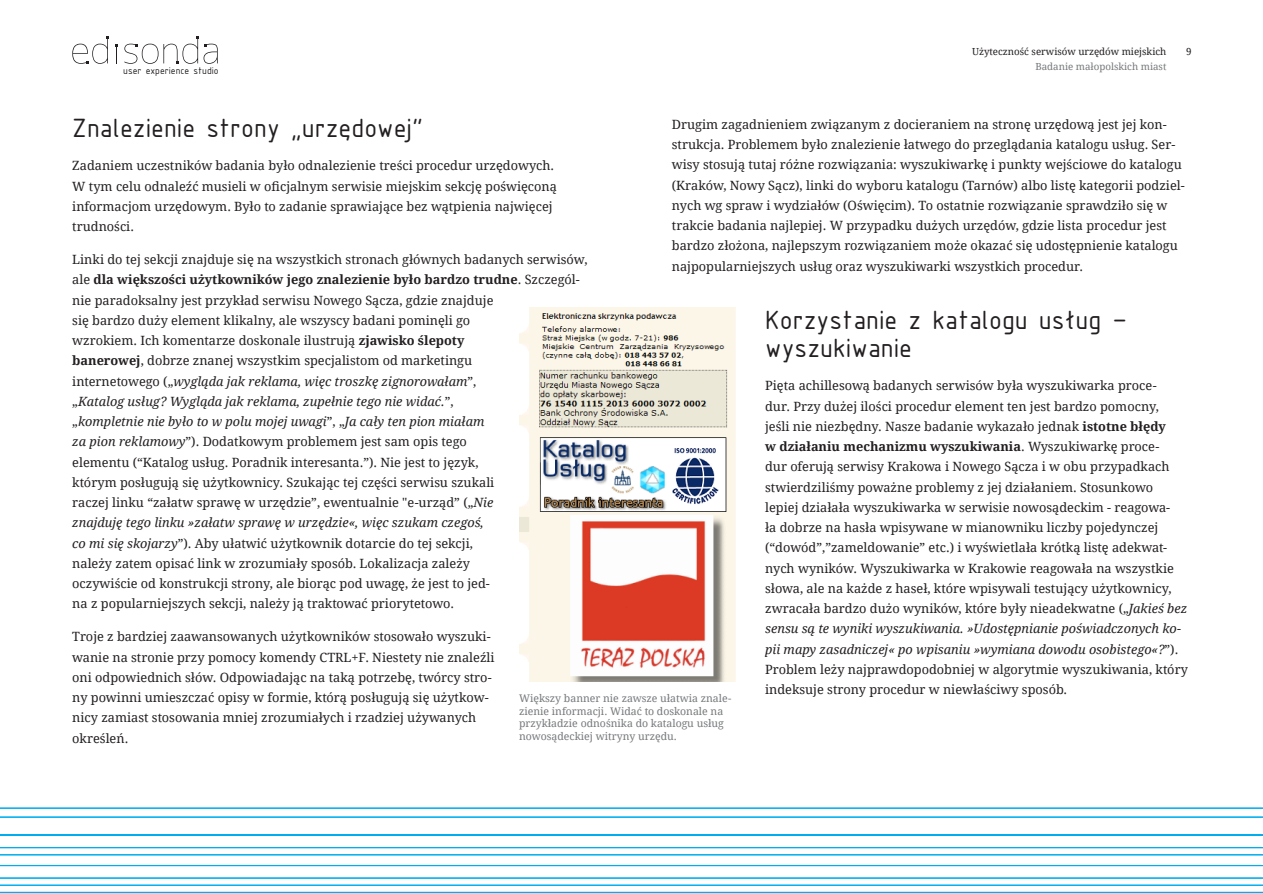
<style>
.page{position:relative;width:1263px;height:893px;background:#fff}
.page>*{position:absolute;margin:0;border:0;box-sizing:border-box;transform-origin:0 0}
.t1{font:28.5px/28.5px "ISOCPEUR";color:#231f20}
.t2{font:12.75px/20.2px "Droid Serif";color:#231f20}
.t3{font:10.5px/12.6px "Droid Serif";color:#76787b}
.t4{font:10.5px "ISOCPEUR";color:#231f20}
.t5{font:9.75px "Droid Serif";color:#231f20}
.t6{font:9.75px "Droid Serif";color:#76787b}
.s1{font-weight:700}
.s2{font-style:italic}
</style>
<div class="page">
<hr style="left:0;top:808px;width:1263px;height:1px;background:#00aeef">
<hr style="left:0;top:817px;width:1263px;height:1px;background:#00aeef">
<hr style="left:0;top:847px;width:1263px;height:1px;background:#00aeef">
<hr style="left:0;top:834px;width:1263px;height:2px;background:#00aeef">
<hr style="left:0;top:865px;width:1263px;height:1px;background:#00aeef">
<hr style="left:0;top:877px;width:1263px;height:2px;background:#00aeef">
<hr style="left:0;top:885px;width:1263px;height:1px;background:#00aeef">
<hr style="left:0;top:892px;width:1263px;height:1px;background:#00aeef">
<hr style="left:0;top:854px;width:1263px;height:1px;background:#00aeef">
<svg style="left:72px;top:36px;width:37px;height:28px"></svg>
<svg style="left:115px;top:44px;width:3px;height:19px"></svg>
<svg style="left:124px;top:36px;width:94px;height:28px"></svg>
<img style="left:519px;top:308px;width:217px;height:373px">
<p class="t4" style="left:123px;top:64px;width:97px">user experience studio</p>
<p class="t5" style="left:972px;top:46px;width:196px">Użyteczność serwisów urzędów miejskich</p>
<p class="t6" style="left:1035px;top:60px;width:133px">Badanie małopolskich miast</p>
<p class="t5" style="left:1186px;top:46px;width:7px">9</p>
<h1 class="t1" style="left:72px;top:113px;width:352px">Znalezienie strony „urzędowej”</h1>
<p class="t2" style="left:72px;top:156px;width:486px">Zadaniem uczestników badania było odnalezienie treści procedur urzędowych.<br>W tym celu odnaleźć musieli w oficjalnym serwisie miejskim sekcję poświęconą informacjom urzędowym. Było to zadanie sprawiające bez wątpienia najwięcej trudności.</p>
<p class="t2" style="left:72px;top:250px;width:517px">Linki do tej sekcji znajduje się na wszystkich stronach głównych badanych serwisów, ale <span class="s1">dla większości użytkowników jego znalezienie było bardzo trudne</span>. Szczegól&shy;nie paradoksalny jest przykład serwisu Nowego Sącza, gdzie znajduje<br>się bardzo duży element klikalny, ale wszyscy badani pominęli go<br>wzrokiem. Ich komentarze doskonale ilustrują <span class="s1">zjawisko ślepoty<br>banerowej</span>, dobrze znanej wszystkim specjalistom od marketingu<br>internetowego („<span class="s2">wygląda jak reklama, więc troszkę zignorowałam</span>”,<br>„<span class="s2">Katalog usług? Wygląda jak reklama, zupełnie tego nie widać.</span>”,<br>„<span class="s2">kompletnie nie było to w polu mojej uwagi</span>”, „<span class="s2">Ja cały ten pion miałam<br>za pion reklamowy</span>”). Dodatkowym problemem jest sam opis tego<br>elementu (“Katalog usług. Poradnik interesanta.”). Nie jest to język,<br>którym posługują się użytkownicy. Szukając tej części serwisu szukali<br>raczej linku “załatw sprawę w urzędzie”, ewentualnie "e-urząd” („<span class="s2">Nie<br>znajduję tego linku »załatw sprawę w urzędzie«, więc szukam czegoś,<br>co mi się skojarzy</span>”). Aby ułatwić użytkownik dotarcie do tej sekcji,<br>należy zatem opisać link w zrozumiały sposób. Lokalizacja zależy<br>oczywiście od konstrukcji strony, ale biorąc pod uwagę, że jest to jed-<br>na z popularniejszych sekcji, należy ją traktować priorytetowo.</p>
<p class="t2" style="left:72px;top:627px;width:424px">Troje z bardziej zaawansowanych użytkowników stosowało wyszuki&shy;wanie na stronie przy pomocy komendy CTRL+F. Niestety nie znaleźli oni odpowiednich słów. Odpowiadając na taką potrzebę, twórcy stro&shy;ny powinni umieszczać opisy w formie, którą posługują się użytkow&shy;nicy zamiast stosowania mniej zrozumiałych i rzadziej używanych określeń.</p>
<p class="t2" style="left:672px;top:114px;width:514px">Drugim zagadnieniem związanym z docieraniem na stronę urzędową jest jej kon&shy;strukcja. Problemem było znalezienie łatwego do przeglądania katalogu usług. Ser&shy;wisy stosują tutaj różne rozwiązania: wyszukiwarkę i punkty wejściowe do katalogu (Kraków, Nowy Sącz), linki do wyboru katalogu (Tarnów) albo listę kategorii podziel&shy;nych wg spraw i wydziałów (Oświęcim). To ostatnie rozwiązanie sprawdziło się w trakcie badania najlepiej. W przypadku dużych urzędów, gdzie lista procedur jest bardzo złożona, najlepszym rozwiązaniem może okazać się udostępnienie katalogu najpopularniejszych usług oraz wyszukiwarki wszystkich procedur.</p>
<h1 class="t1" style="left:765px;top:305px;width:363px">Korzystanie z katalogu usług – wyszukiwanie</h1>
<p class="t2" style="left:765px;top:376px;width:424px">Pięta achillesową badanych serwisów była wyszukiwarka proce-<br>dur. Przy dużej ilości procedur element ten jest bardzo pomocny,<br>jeśli nie niezbędny. Nasze badanie wykazało jednak <span class="s1">istotne błędy<br>w działaniu mechanizmu wyszukiwania</span>. Wyszukiwarkę proce-<br>dur oferują serwisy Krakowa i Nowego Sącza i w obu przypadkach stwierdziliśmy poważne problemy z jej działaniem. Stosunkowo lepiej działała wyszukiwarka w serwisie nowosądeckim - reagowa-<br>ła dobrze na hasła wpisywane w mianowniku liczby pojedynczej (“dowód”,”zameldowanie” etc.) i wyświetlała krótką listę adekwat&shy;nych wyników. Wyszukiwarka w Krakowie reagowała na wszystkie słowa, ale na każde z haseł, które wpisywali testujący użytkownicy, zwracała bardzo dużo wyników, które były nieadekwatne („<span class="s2">Jakieś bez sensu są te wyniki wyszukiwania. »Udostępnianie poświadczonych ko&shy;pii mapy zasadniczej« po wpisaniu »wymiana dowodu osobistego«?</span>”).<br>Problem leży najprawdopodobniej w algorytmie wyszukiwania, który indeksuje strony procedur w niewłaściwy sposób.</p>
<p class="t3" style="left:519px;top:692px;width:214px">Większy banner nie zawsze ułatwia znale&shy;zienie informacji. Widać to doskonale na przykładzie odnośnika do katalogu usług nowosądeckiej witryny urzędu.</p>
</div>
